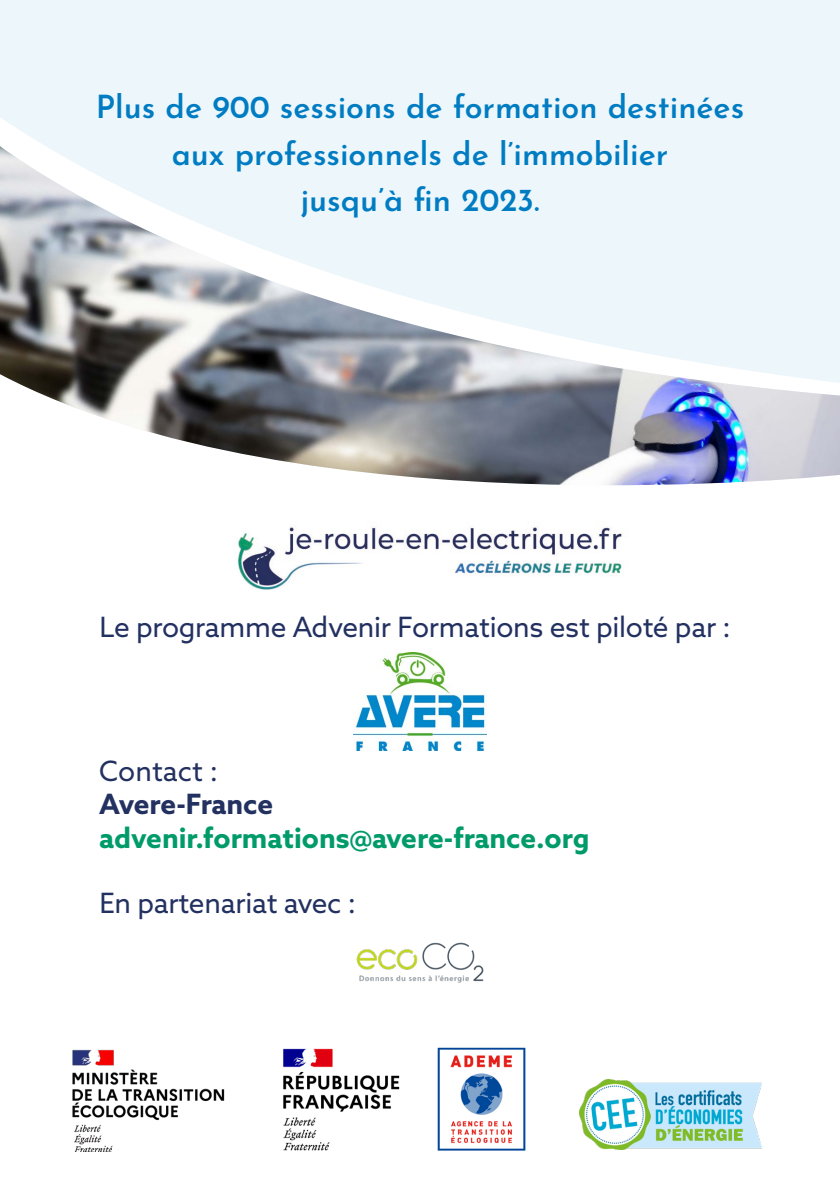
<style>
.page{position:relative;width:840px;height:1191px;background:#fff}
.page>*{position:absolute;margin:0;border:0;box-sizing:border-box;transform-origin:0 0}
.t1{font:100 32px/46px "Josefin Sans";color:#007cc2;text-align:center}
.t2{font:28px "Azo Sans";letter-spacing:-.01em;color:#233161}
.t3{font:700 28px "Azo Sans";color:#009b69}
.t4{font:700 28px "Azo Sans";letter-spacing:-.005em;color:#233161}
</style>
<div class="page">
<div style="left:0;top:0;width:839px;height:109px;background:#edf6fb"></div>
<div style="left:0;top:109px;width:839px;height:37px;background:#edf6fb"></div>
<img style="left:0;top:146px;width:839px;height:340px">
<img style="left:437px;top:1047px;width:89px;height:104px">
<img style="left:72px;top:1049px;width:153px;height:102px">
<img style="left:579px;top:1079px;width:182px;height:70px">
<img style="left:283px;top:1048px;width:117px;height:103px">
<img style="left:353px;top:653px;width:133px;height:97px">
<img style="left:238px;top:527px;width:384px;height:62px">
<img style="left:356px;top:942px;width:128px;height:41px">
<p class="t1" style="left:96px;top:82px;width:649px">Plus de 900 sessions de formation destinées aux professionnels de l’immobilier</p>
<p class="t1" style="left:300px;top:174px;width:240px">jusqu’à fin 2023.</p>
<p class="t2" style="left:99px;top:608px;width:632px">Le programme Advenir Formations est piloté par :</p>
<p class="t2" style="left:99px;top:752px;width:120px">Contact :</p>
<p class="t4" style="left:99px;top:785px;width:175px">Avere-France</p>
<p class="t3" style="left:99px;top:819px;width:491px">advenir.formations@avere-france.org</p>
<p class="t2" style="left:99px;top:884px;width:258px">En partenariat avec :</p>
</div>
